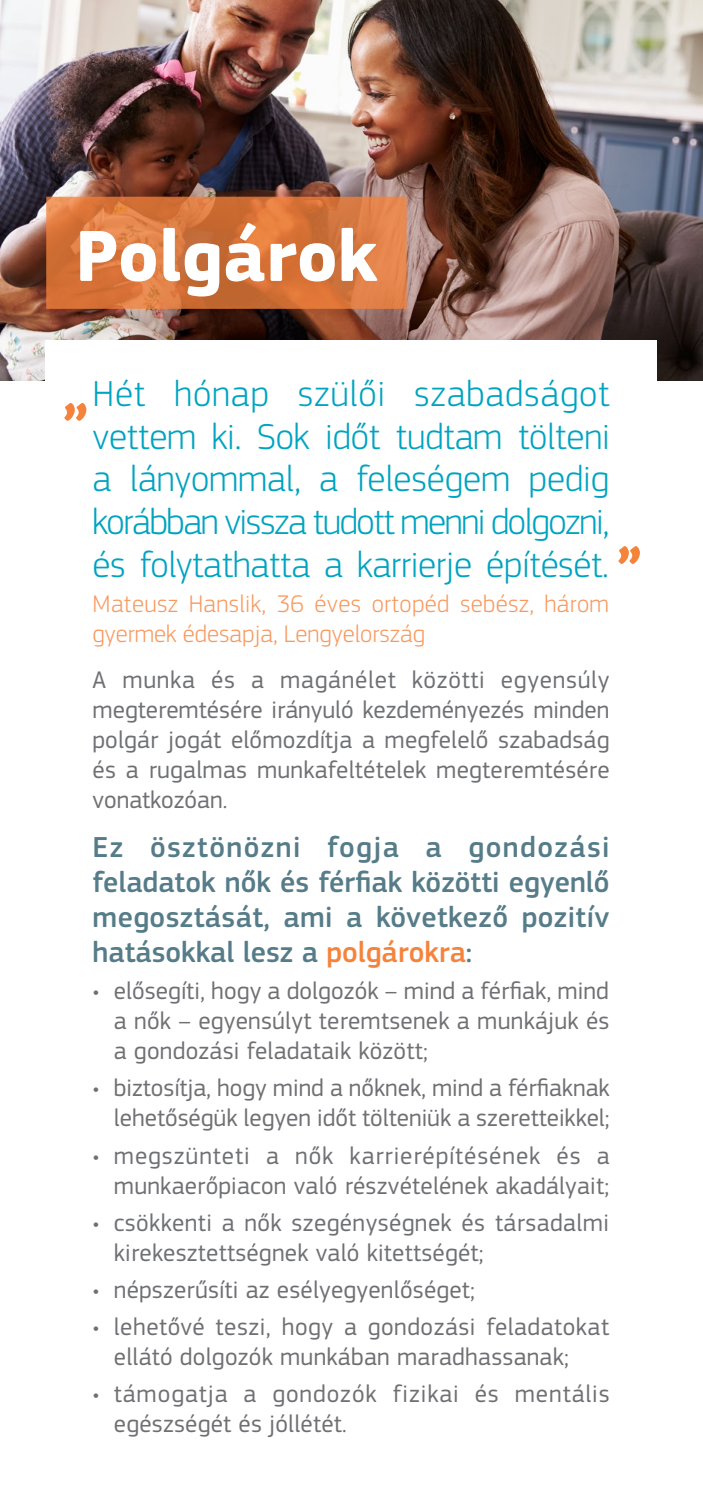
<style>
.page{position:relative;width:703px;height:1489px;background:#fff}
.page>*{position:absolute;margin:0;border:0;box-sizing:border-box;transform-origin:0 0}
.Body_copy{font:700 75px "EC Square Sans Pro";color:#fff}
.t1{font:700 57.5px "EC Square Sans Pro";color:#f5833c}
.Body_Text{font:300 37.5px/42.5px "EC Square Sans Pro";letter-spacing:-.01em;color:#00a3c0;text-align:justify}
.Body_Text-2{font:500 30px/35px "EC Square Sans Pro";color:#557c88;text-align:justify}
.Body_Text-3{font:25px/30px "EC Square Sans Pro";letter-spacing:.01em;color:#6f7073;text-align:justify}
.Body_Text-4{font:300 25px/30px "EC Square Sans Pro";letter-spacing:.015em;color:#f8995f}
.Body_Text-5{font:25px/30px "EC Square Sans Pro";letter-spacing:.035em;color:#6f7073}
.s1{color:#f5833c}
</style>
<div class="page">
<img style="left:0;top:0;width:703px;height:381px">
<div style="left:45px;top:340px;width:611px;height:341px;background:#fff"></div>
<svg style="left:46px;top:197px;width:361px;height:112px;background:#d7763d"></svg>
<p class="Body_copy" style="left:75px;top:211px;width:304px">Polgárok</p>
<p class="Body_Text" style="left:93px;top:372px;width:519px">Hét hónap szülői szabadságot vettem ki. Sok időt tudtam tölteni a lányommal, a feleségem pedig korábban vissza tudott menni dolgozni, és folytathatta a karrierje építését.</p>
<p class="Body_Text-4" style="left:93px;top:588px;width:518px">Mateusz Hanslik, 36 éves ortopéd sebész, három gyermek édesapja, Lengyelország</p>
<p class="Body_Text-3" style="left:93px;top:664px;width:518px">A munka és a magánélet közötti egyensúly megteremtésére irányuló kezdeményezés minden polgár jogát előmozdítja a megfelelő szabadság és a rugalmas munkafeltételek megteremtésére vonatkozóan.</p>
<p class="Body_Text-2" style="left:93px;top:830px;width:518px">Ez ösztönözni fogja a gondozási feladatok nők és férfiak közötti egyenlő megosztását, ami a következő pozitív hatásokkal lesz a <span class="s1">polgárokra</span>:</p>
<p class="Body_Text-3" style="left:114px;top:976px;width:497px;text-indent:-21px">• elősegíti, hogy a dolgozók – mind a férfiak, mind a nők – egyensúlyt teremtsenek a munkájuk és a gondozási feladataik között;</p>
<p class="Body_Text-3" style="left:93px;top:1073px;width:518px;text-align:right">• biztosítja, hogy mind a nőknek, mind a férfiaknak lehetőségük legyen időt tölteniük a szeretteikkel;</p>
<p class="Body_Text-3" style="left:93px;top:1140px;width:519px;text-align:right">• megszünteti a nők karrierépítésének és a munkaerőpiacon való részvételének akadályait;</p>
<p class="Body_Text-3" style="left:114px;top:1207px;width:497px;text-indent:-21px">• csökkenti a nők szegénységnek és társadalmi kirekesztettségnek való kitettségét;</p>
<p class="Body_Text-3" style="left:93px;top:1274px;width:384px">• népszerűsíti az esélyegyenlőséget;</p>
<p class="Body_Text-3" style="left:114px;top:1311px;width:497px;text-indent:-21px">• lehetővé teszi, hogy a gondozási feladatokat ellátó dolgozók munkában maradhassanak;</p>
<p class="Body_Text-5" style="left:114px;top:1378px;width:497px;text-indent:-21px">• támogatja a gondozók fizikai és mentális egészségét és jóllétét.</p>
<h2 class="t1" style="left:63px;top:358px;width:27px">„</h2>
<h2 class="t1" style="left:615px;top:534px;width:29px">”</h2>
</div>
